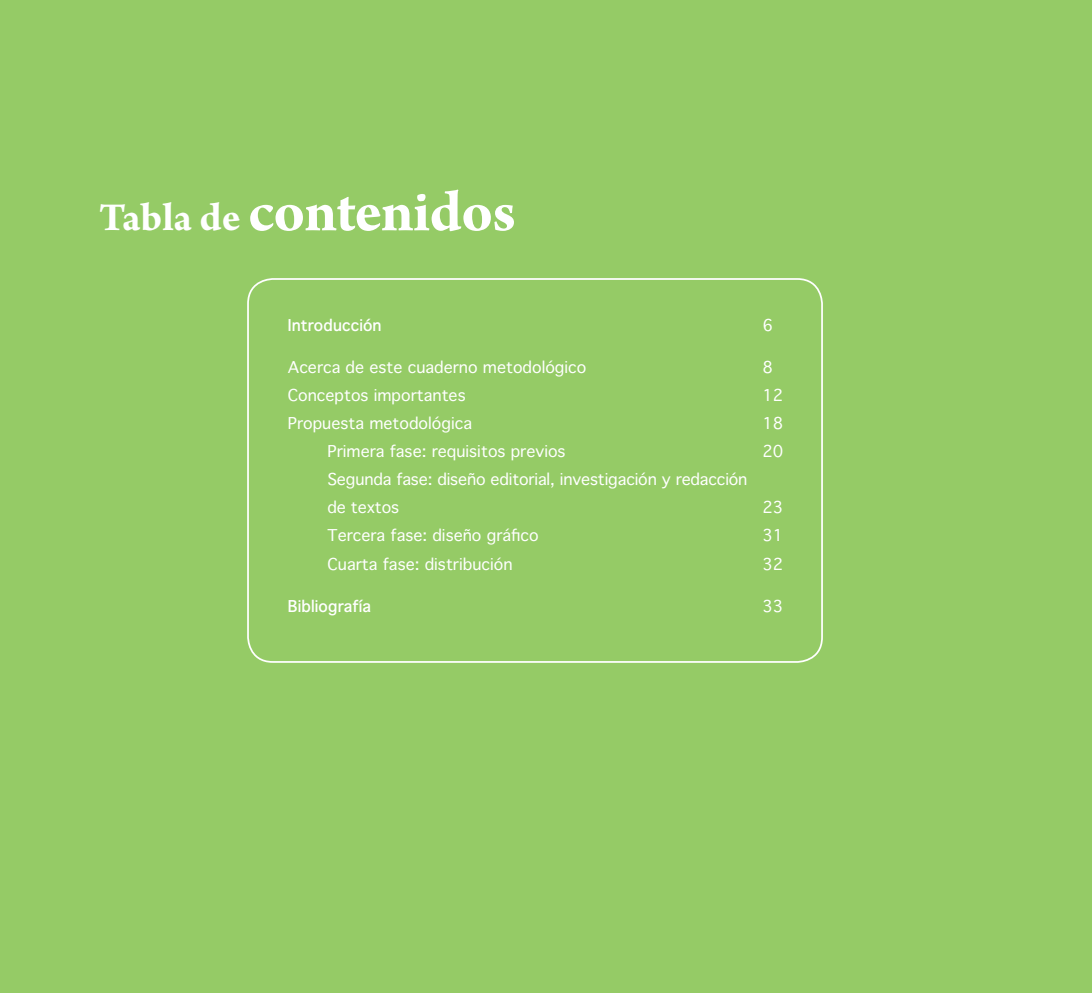
<style>
.page{position:relative;width:1092px;height:993px;background:#fff}
.page>*{position:absolute;margin:0;border:0;box-sizing:border-box;transform-origin:0 0}
.Títulos{font:700 61.25px "Arno Pro";letter-spacing:-.015em;color:#fff}
.Texto{font:15.75px "Thonburi";color:#fff}
.Texto-2{font:700 15.75px "Thonburi";color:#fff}
.s1{font-size:42px}
</style>
<div class="page">
<div style="left:0;top:0;width:1091px;height:992px;background:#95cb66"></div>
<div style="left:247px;top:278px;width:575px;height:384px;border:2px solid #fff;border-radius:25px"></div>
<svg style="left:990px;top:931px;width:3px;height:8px"></svg>
<p class="Títulos" style="left:99px;top:176px;width:418px"><span class="s1">Tabla de</span> contenidos</p>
<p class="Texto-2" style="left:288px;top:312px;width:95px">Introducción</p>
<p class="Texto" style="left:762px;top:312px;width:12px">6</p>
<p class="Texto" style="left:288px;top:354px;width:300px">Acerca de este cuaderno metodológico</p>
<p class="Texto" style="left:762px;top:354px;width:12px">8</p>
<p class="Texto" style="left:288px;top:382px;width:179px">Conceptos importantes</p>
<p class="Texto" style="left:762px;top:382px;width:22px">12</p>
<p class="Texto" style="left:288px;top:410px;width:186px">Propuesta metodológica</p>
<p class="Texto" style="left:762px;top:410px;width:22px">18</p>
<p class="Texto" style="left:327px;top:438px;width:239px">Primera fase: requisitos previos</p>
<p class="Texto" style="left:762px;top:438px;width:22px">20</p>
<p class="Texto" style="left:327px;top:466px;width:421px">Segunda fase: diseño editorial, investigación y redacción</p>
<p class="Texto" style="left:327px;top:494px;width:73px">de textos</p>
<p class="Texto" style="left:762px;top:494px;width:22px">23</p>
<p class="Texto" style="left:327px;top:522px;width:213px">Tercera fase: diseño gráfico</p>
<p class="Texto" style="left:762px;top:522px;width:22px">31</p>
<p class="Texto" style="left:327px;top:550px;width:186px">Cuarta fase: distribución</p>
<p class="Texto" style="left:762px;top:550px;width:22px">32</p>
<p class="Texto-2" style="left:288px;top:592px;width:85px">Bibliografía</p>
<p class="Texto" style="left:762px;top:592px;width:22px">33</p>
</div>
